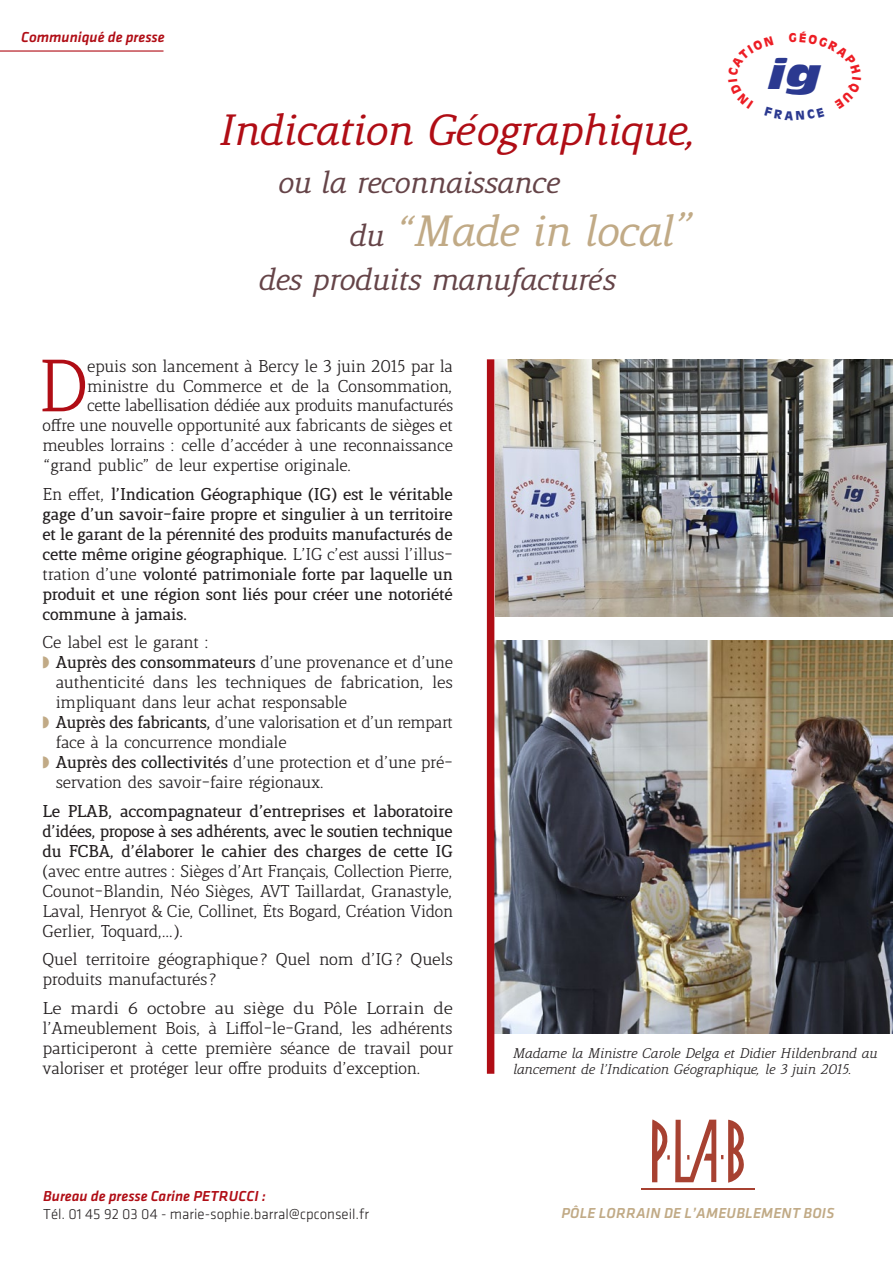
<style>
.page{position:relative;width:893px;height:1263px;background:#fff}
.page>*{position:absolute;margin:0;border:0;box-sizing:border-box;transform-origin:0 0}
.t1{font:300 70.95px "Lenga";color:#b00d15}
.t2{font:italic 42px "Lenga";letter-spacing:-.005em;color:#b00d15}
.t3{font:italic 42px "Lenga";letter-spacing:-.005em;color:#c1aa86}
.t4{font:italic 39.15px "Antique Olive LT Nord";color:#2b3990}
.t5{font:italic 29.7px "Lenga";letter-spacing:-.005em;color:#654448}
.t6{font:300 16.5px/20px "Lenga";letter-spacing:-.01em;color:#231f20}
.t7{font:700 16.5px/20px "Lenga";letter-spacing:-.01em;color:#231f20;text-align:justify}
.t8{font:300 16.5px/20px "Lenga";letter-spacing:-.01em;color:#231f20;text-align:justify;scale:1.1 1}
.t9{font:300 15px/18px "Klavika";color:#231f20}
.t10{font:15px "Klavika Medium Italic OSTF";letter-spacing:.015em;color:#c1aa86}
.t11{font:15px "Klavika Medium Italic OSTF";color:#b00d15}
.t12{font:italic 300 13.5px/16.2px "Lenga";letter-spacing:-.01em;color:#231f20}
.s1{font-size:29.7px;color:#654448}
.s2{font-weight:300}
.s3{color:#c1aa86}
.s4{font-weight:700}
.s5{font-family:"Klavika Medium Italic OSTF";font-weight:400;color:#b00d15}
</style>
<div class="page">
<svg style="left:652px;top:1119px;width:92px;height:64px"></svg>
<hr style="left:641px;top:1189px;width:114px;height:1px;background:#a74131">
<hr style="left:0;top:50px;width:163px;height:2px;background:#b00d15">
<img style="left:494px;top:641px;width:399px;height:392px">
<div style="left:487px;top:359px;width:7px;height:715px;background:#b00d15"></div>
<img style="left:495px;top:359px;width:398px;height:258px">
<p class="t11" style="left:21px;top:29px;width:145px">Communiqué de presse</p>
<p class="t2" style="left:218px;top:110px;width:479px">Indication Géographique,</p>
<p class="t5" style="left:277px;top:168px;width:283px">ou la reconnaissance</p>
<p class="t3" style="left:348px;top:211px;width:326px"><span class="s1">du</span> “Made in local</p>
<p class="t3" style="left:678px;top:181px;width:20px">„</p>
<p class="t5" style="left:257px;top:265px;width:359px">des produits manufacturés</p>
<p class="t4" style="left:769px;top:50px;width:53px">ig</p>
<p class="t1" style="left:38px;top:352px;width:52px">D</p>
<p class="t6" style="left:87px;top:357px;width:367px">epuis son lancement à Bercy le 3 juin 2015 par la</p>
<p class="t6" style="left:87px;top:377px;width:367px">ministre du Commerce et de la Consommation,</p>
<p class="t6" style="left:87px;top:396px;width:367px">cette labellisation dédiée aux produits manufacturés</p>
<p class="t6" style="left:43px;top:416px;width:412px">offre une nouvelle opportunité aux fabricants de sièges et</p>
<p class="t6" style="left:43px;top:436px;width:412px">meubles lorrains : celle d’accéder à une reconnaissance</p>
<p class="t6" style="left:43px;top:456px;width:311px">“grand public” de leur expertise originale.</p>
<p class="t7" style="left:43px;top:485px;width:412px"><span class="s2">En effet,</span> l’Indication Géographique (IG) est le véritable gage d’un savoir-faire propre et singulier à un territoire et le garant de la pérennité des produits manufacturés de cette même origine géographique. <span class="s2">L’IG c’est aussi l’illus&shy;tration d’une</span> volonté patrimoniale forte par laquelle un produit et une région sont liés pour créer une notoriété commune à jamais.</p>
<p class="t6" style="left:43px;top:633px;width:168px">Ce label est le garant :</p>
<p class="t6" style="left:56px;top:653px;width:399px;text-align:justify;text-indent:-13px"><span class="s3">◗</span> <span class="s4">Auprès des consommateurs</span> d’une provenance et d’une authenticité dans les techniques de fabrication, les impliquant dans leur achat responsable</p>
<p class="t6" style="left:56px;top:713px;width:399px;text-indent:-13px"><span class="s3">◗</span> <span class="s4">Auprès des fabricants,</span> d’une valorisation et d’un rempart face à la concurrence mondiale</p>
<p class="t6" style="left:56px;top:753px;width:399px;text-indent:-13px"><span class="s3">◗</span> <span class="s4">Auprès des collectivités</span> d’une protection et d’une pré&shy;servation des savoir-faire régionaux.</p>
<p class="t6" style="left:43px;top:802px;width:412px;text-align:justify"><span class="s4">Le PLAB, accompagnateur d’entreprises et laboratoire d’idées, propose à ses adhérents, avec le soutien technique du FCBA, d’élaborer le cahier des charges de cette IG </span>(avec entre autres : Sièges d’Art Français, Collection Pierre, Counot-Blandin, Néo Sièges, AVT Taillardat, Granastyle, Laval, Henryot &amp; Cie, Collinet, Éts Bogard, Création Vidon Gerlier, Toquard,…).</p>
<p class="t6" style="left:43px;top:950px;width:412px">Quel territoire géographique? Quel nom d’IG? Quels produits manufacturés?</p>
<p class="t8" style="left:43px;top:999px;width:375px">Le mardi 6 octobre au siège du Pôle Lorrain de l’Ameublement Bois, à Liffol-le-Grand, les adhérents participeront à cette première séance de travail pour valoriser et protéger leur offre produits d’exception.</p>
<p class="t9" style="left:43px;top:1187px;width:327px"><span class="s5">Bureau de presse Carine PETRUCCI :<br></span>Tél. 01 45 92 03 04 - marie-sophie.barral@cpconseil.fr</p>
<p class="t12" style="left:512px;top:1045px;width:366px">Madame la Ministre Carole Delga et Didier Hildenbrand au lancement de l’Indication Géographique, le 3 juin 2015.</p>
<p class="t10" style="left:561px;top:1205px;width:275px">PÔLE LORRAIN DE L’AMEUBLEMENT BOIS</p>
</div>
